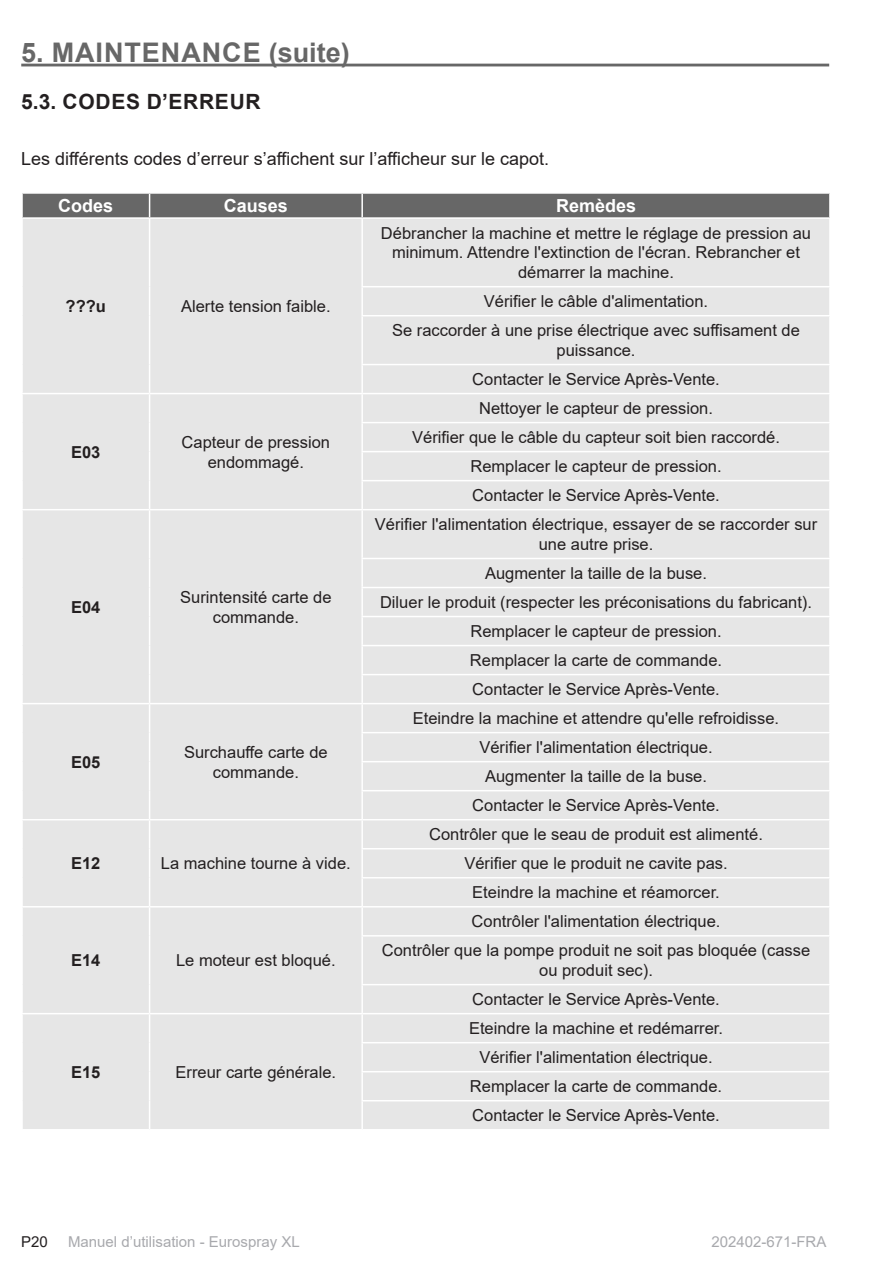
<style>
.page{position:relative;width:893px;height:1263px;background:#fff}
.page>*{position:absolute;margin:0;border:0;box-sizing:border-box;transform-origin:0 0}
.TITRES{font:700 27px "Arial";letter-spacing:.035em;color:#676767}
.Sous-titres{font:700 21px "Arial";letter-spacing:.035em;color:#231f20}
.t1{font:18px "Arial";color:#231f20}
.t2{font:700 18px "Arial";color:#fff}
.t3{font:16.5px/19.8px "Arial";color:#231f20;text-align:center}
.t4{font:700 16.5px "Arial";color:#231f20}
.t5{font:15px "Arial";color:#a8a9ad}
.t6{font:15px "Arial";color:#231f20}
</style>
<div class="page">
<hr style="left:21px;top:64px;width:808px;height:2px;background:#676767">
<div style="left:23px;top:219px;width:806px;height:910px;background:#e6e6e6"></div>
<div style="left:22px;top:193px;width:807px;height:24px;background:#676767"></div>
<hr style="left:362px;top:192px;width:469px;height:2px;background:#fff">
<hr style="left:361px;top:194px;width:2px;height:23px;background:#fff">
<hr style="left:149px;top:219px;width:1px;height:68px;background:#fff">
<hr style="left:361px;top:219px;width:2px;height:67px;background:#fff">
<svg style="left:149px;top:287px;width:1px;height:29px"></svg>
<hr style="left:361px;top:286px;width:470px;height:1px;background:#fff">
<hr style="left:361px;top:287px;width:2px;height:28px;background:#fff">
<hr style="left:149px;top:316px;width:1px;height:49px;background:#fff">
<hr style="left:361px;top:315px;width:470px;height:1px;background:#fff">
<hr style="left:361px;top:316px;width:2px;height:48px;background:#fff">
<hr style="left:361px;top:364px;width:470px;height:1px;background:#fff">
<hr style="left:361px;top:365px;width:2px;height:28px;background:#fff">
<hr style="left:21px;top:393px;width:129px;height:1px;background:#fff">
<hr style="left:150px;top:393px;width:212px;height:1px;background:#fff">
<hr style="left:362px;top:393px;width:469px;height:1px;background:#fff">
<hr style="left:361px;top:394px;width:2px;height:28px;background:#fff">
<hr style="left:361px;top:422px;width:470px;height:1px;background:#fff">
<hr style="left:361px;top:423px;width:2px;height:28px;background:#fff">
<hr style="left:361px;top:451px;width:470px;height:1px;background:#fff">
<hr style="left:361px;top:452px;width:2px;height:28px;background:#fff">
<svg style="left:149px;top:365px;width:1px;height:144px"></svg>
<hr style="left:361px;top:480px;width:470px;height:1px;background:#fff">
<hr style="left:361px;top:481px;width:2px;height:28px;background:#fff">
<hr style="left:21px;top:509px;width:129px;height:1px;background:#fff">
<hr style="left:150px;top:509px;width:212px;height:1px;background:#fff">
<hr style="left:149px;top:510px;width:1px;height:48px;background:#fff">
<hr style="left:362px;top:509px;width:469px;height:1px;background:#fff">
<hr style="left:361px;top:510px;width:2px;height:48px;background:#fff">
<hr style="left:361px;top:558px;width:470px;height:1px;background:#fff">
<hr style="left:361px;top:559px;width:2px;height:28px;background:#fff">
<hr style="left:361px;top:587px;width:470px;height:1px;background:#fff">
<hr style="left:361px;top:588px;width:2px;height:28px;background:#fff">
<svg style="left:149px;top:558px;width:1px;height:87px"></svg>
<hr style="left:361px;top:616px;width:470px;height:1px;background:#fff">
<hr style="left:361px;top:617px;width:2px;height:28px;background:#fff">
<hr style="left:149px;top:645px;width:1px;height:30px;background:#fff">
<hr style="left:361px;top:645px;width:470px;height:1px;background:#fff">
<hr style="left:361px;top:646px;width:2px;height:28px;background:#fff">
<hr style="left:361px;top:674px;width:470px;height:1px;background:#fff">
<hr style="left:361px;top:675px;width:2px;height:28px;background:#fff">
<hr style="left:21px;top:703px;width:129px;height:1px;background:#fff">
<hr style="left:150px;top:703px;width:212px;height:1px;background:#fff">
<hr style="left:362px;top:703px;width:469px;height:1px;background:#fff">
<hr style="left:361px;top:704px;width:2px;height:28px;background:#fff">
<hr style="left:361px;top:732px;width:470px;height:1px;background:#fff">
<hr style="left:361px;top:733px;width:2px;height:28px;background:#fff">
<hr style="left:361px;top:761px;width:470px;height:1px;background:#fff">
<hr style="left:361px;top:762px;width:2px;height:28px;background:#fff">
<hr style="left:361px;top:790px;width:470px;height:1px;background:#fff">
<hr style="left:361px;top:791px;width:2px;height:28px;background:#fff">
<hr style="left:21px;top:819px;width:129px;height:1px;background:#fff">
<hr style="left:150px;top:819px;width:212px;height:1px;background:#fff">
<hr style="left:362px;top:819px;width:469px;height:1px;background:#fff">
<hr style="left:361px;top:820px;width:2px;height:28px;background:#fff">
<hr style="left:361px;top:848px;width:470px;height:1px;background:#fff">
<hr style="left:361px;top:849px;width:2px;height:28px;background:#fff">
<hr style="left:361px;top:877px;width:470px;height:1px;background:#fff">
<hr style="left:361px;top:878px;width:2px;height:28px;background:#fff">
<hr style="left:21px;top:906px;width:129px;height:1px;background:#fff">
<hr style="left:150px;top:906px;width:212px;height:1px;background:#fff">
<svg style="left:149px;top:675px;width:1px;height:261px"></svg>
<hr style="left:362px;top:906px;width:469px;height:1px;background:#fff">
<hr style="left:361px;top:907px;width:2px;height:28px;background:#fff">
<hr style="left:149px;top:936px;width:1px;height:49px;background:#fff">
<hr style="left:361px;top:935px;width:470px;height:1px;background:#fff">
<hr style="left:361px;top:936px;width:2px;height:48px;background:#fff">
<hr style="left:361px;top:984px;width:470px;height:1px;background:#fff">
<hr style="left:361px;top:985px;width:2px;height:28px;background:#fff">
<hr style="left:21px;top:1013px;width:129px;height:1px;background:#fff">
<hr style="left:150px;top:1013px;width:212px;height:1px;background:#fff">
<hr style="left:362px;top:1013px;width:469px;height:1px;background:#fff">
<hr style="left:361px;top:1014px;width:2px;height:28px;background:#fff">
<hr style="left:361px;top:1042px;width:470px;height:1px;background:#fff">
<hr style="left:361px;top:1043px;width:2px;height:28px;background:#fff">
<hr style="left:361px;top:1071px;width:470px;height:1px;background:#fff">
<hr style="left:361px;top:1072px;width:2px;height:28px;background:#fff">
<svg style="left:149px;top:985px;width:1px;height:144px"></svg>
<hr style="left:361px;top:1100px;width:470px;height:1px;background:#fff">
<hr style="left:361px;top:1101px;width:2px;height:28px;background:#fff">
<p class="TITRES" style="left:21px;top:34px;width:330px">5. MAINTENANCE (suite)</p>
<p class="Sous-titres" style="left:21px;top:86px;width:241px">5.3. CODES D’ERREUR</p>
<p class="t1" style="left:21px;top:146px;width:529px">Les différents codes d’erreur s’affichent sur l’afficheur sur le capot.</p>
<p class="t2" style="left:58px;top:193px;width:57px">Codes</p>
<p class="t2" style="left:224px;top:193px;width:66px">Causes</p>
<p class="t2" style="left:556px;top:193px;width:82px">Remèdes</p>
<p class="t4" style="left:66px;top:294px;width:42px">???u</p>
<p class="t3" style="left:181px;top:296px;width:151px">Alerte tension faible.</p>
<p class="t4" style="left:71px;top:440px;width:31px">E03</p>
<p class="t3" style="left:182px;top:432px;width:150px">Capteur de pression endommagé.</p>
<p class="t4" style="left:71px;top:595px;width:31px">E04</p>
<p class="t3" style="left:180px;top:587px;width:153px">Surintensité carte de commande.</p>
<p class="t4" style="left:71px;top:750px;width:31px">E05</p>
<p class="t3" style="left:184px;top:742px;width:145px">Surchauffe carte de commande.</p>
<p class="t4" style="left:71px;top:852px;width:31px">E12</p>
<p class="t3" style="left:161px;top:853px;width:191px">La machine tourne à vide.</p>
<p class="t4" style="left:71px;top:949px;width:31px">E14</p>
<p class="t3" style="left:176px;top:950px;width:161px">Le moteur est bloqué.</p>
<p class="t4" style="left:71px;top:1060px;width:31px">E15</p>
<p class="t3" style="left:176px;top:1062px;width:162px">Erreur carte générale.</p>
<p class="t3" style="left:381px;top:223px;width:432px">Débrancher la machine et mettre le réglage de pression au minimum. Attendre l'extinction de l'écran. Rebrancher et démarrer la machine.</p>
<p class="t3" style="left:484px;top:291px;width:226px">Vérifier le câble d'alimentation.</p>
<p class="t3" style="left:392px;top:320px;width:409px">Se raccorder à une prise électrique avec suffisament de puissance.</p>
<p class="t3" style="left:472px;top:369px;width:249px">Contacter le Service Après-Vente.</p>
<p class="t3" style="left:479px;top:398px;width:235px">Nettoyer le capteur de pression.</p>
<p class="t3" style="left:412px;top:427px;width:369px">Vérifier que le câble du capteur soit bien raccordé.</p>
<p class="t3" style="left:470px;top:456px;width:253px">Remplacer le capteur de pression.</p>
<p class="t3" style="left:472px;top:485px;width:249px">Contacter le Service Après-Vente.</p>
<p class="t3" style="left:375px;top:514px;width:444px">Vérifier l'alimentation électrique, essayer de se raccorder sur une autre prise.</p>
<p class="t3" style="left:485px;top:563px;width:223px">Augmenter la taille de la buse.</p>
<p class="t3" style="left:380px;top:592px;width:433px">Diluer le produit (respecter les préconisations du fabricant).</p>
<p class="t3" style="left:470px;top:621px;width:253px">Remplacer le capteur de pression.</p>
<p class="t3" style="left:470px;top:650px;width:254px">Remplacer la carte de commande.</p>
<p class="t3" style="left:472px;top:679px;width:249px">Contacter le Service Après-Vente.</p>
<p class="t3" style="left:413px;top:708px;width:368px">Eteindre la machine et attendre qu'elle refroidisse.</p>
<p class="t3" style="left:479px;top:737px;width:235px">Vérifier l'alimentation électrique.</p>
<p class="t3" style="left:485px;top:766px;width:223px">Augmenter la taille de la buse.</p>
<p class="t3" style="left:472px;top:795px;width:249px">Contacter le Service Après-Vente.</p>
<p class="t3" style="left:429px;top:824px;width:335px">Contrôler que le seau de produit est alimenté.</p>
<p class="t3" style="left:464px;top:853px;width:265px">Vérifier que le produit ne cavite pas.</p>
<p class="t3" style="left:472px;top:882px;width:249px">Eteindre la machine et réamorcer.</p>
<p class="t3" style="left:472px;top:911px;width:250px">Contrôler l'alimentation électrique.</p>
<p class="t3" style="left:382px;top:940px;width:430px">Contrôler que la pompe produit ne soit pas bloquée (casse ou produit sec).</p>
<p class="t3" style="left:472px;top:989px;width:249px">Contacter le Service Après-Vente.</p>
<p class="t3" style="left:469px;top:1018px;width:256px">Eteindre la machine et redémarrer.</p>
<p class="t3" style="left:479px;top:1047px;width:235px">Vérifier l'alimentation électrique.</p>
<p class="t3" style="left:470px;top:1076px;width:254px">Remplacer la carte de commande.</p>
<p class="t3" style="left:472px;top:1105px;width:249px">Contacter le Service Après-Vente.</p>
<p class="t6" style="left:21px;top:1231px;width:28px">P20</p>
<p class="t5" style="left:68px;top:1231px;width:233px">Manuel d’utilisation - Eurospray XL</p>
<p class="t5" style="left:711px;top:1231px;width:117px">202402-671-FRA</p>
</div>
